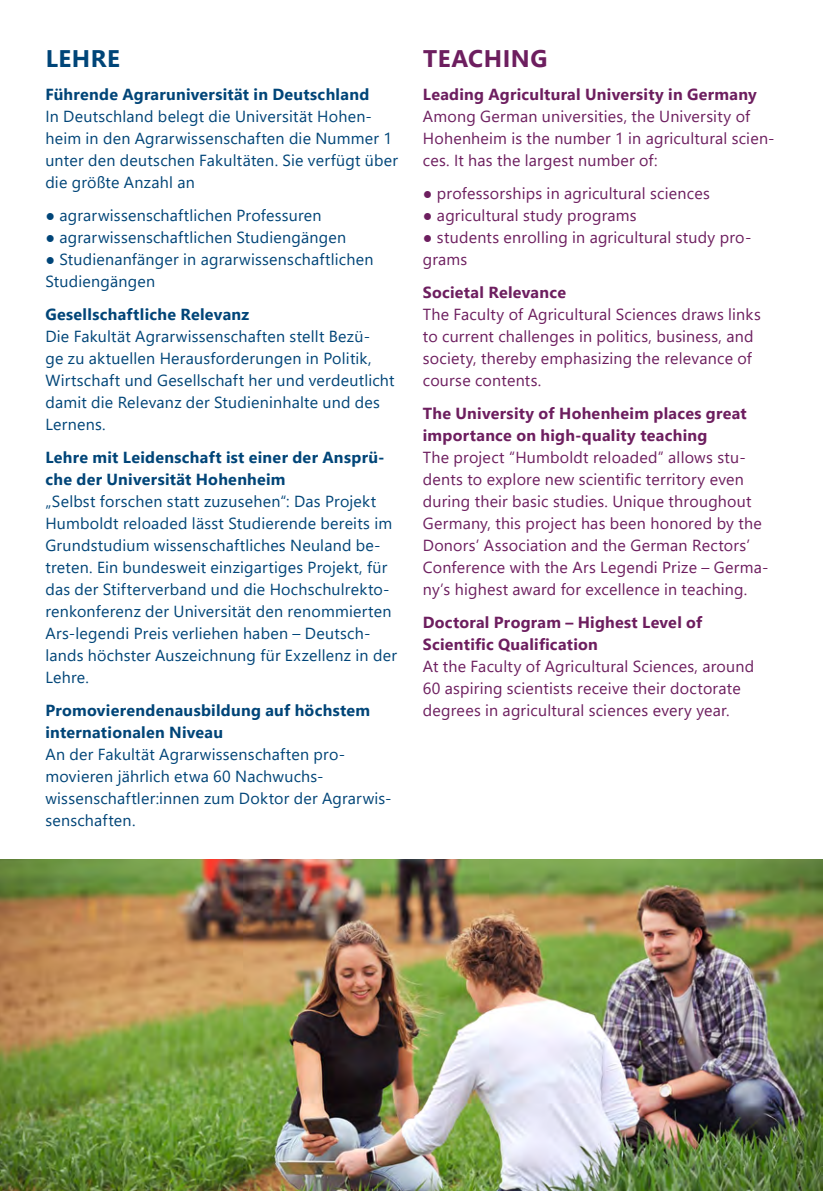
<style>
.page{position:relative;width:823px;height:1191px;background:#fff}
.page>*{position:absolute;margin:0;border:0;box-sizing:border-box;transform-origin:0 0}
.Headline_2{font:700 24px "Segoe UI";letter-spacing:.02em;color:#6d1e5f}
.Headline_2-2{font:700 24px "Segoe UI";letter-spacing:.025em;color:#004578}
.Copy{font:16px/22px "Segoe UI";letter-spacing:.015em;color:#004578}
.Copy-2{font:16px/22px "Segoe UI";letter-spacing:.015em;color:#6d1e5f}
.Copy-3{font:700 16px/22px "Segoe UI";letter-spacing:.02em;color:#004578}
.Copy-4{font:700 16px/22px "Segoe UI";letter-spacing:.015em;color:#6d1e5f}
</style>
<div class="page">
<img style="left:0;top:859px;width:822px;height:332px">
<p class="Headline_2-2" style="left:46px;top:36px;width:76px">LEHRE</p>
<p class="Copy-3" style="left:45px;top:82px;width:325px">Führende Agraruniversität in Deutschland</p>
<p class="Copy" style="left:45px;top:104px;width:354px">In Deutschland belegt die Universität Hohen&shy;heim in den Agrarwissenschaften die Nummer 1 unter den deutschen Fakultäten. Sie verfügt über die größte Anzahl an</p>
<p class="Copy" style="left:45px;top:203px;width:277px">● agrarwissenschaftlichen Professuren</p>
<p class="Copy" style="left:45px;top:225px;width:302px">● agrarwissenschaftlichen Studiengängen</p>
<p class="Copy" style="left:45px;top:247px;width:329px">● Studienanfänger in agrarwissenschaftlichen<br>Studiengängen</p>
<p class="Copy-3" style="left:45px;top:302px;width:205px">Gesellschaftliche Relevanz</p>
<p class="Copy" style="left:45px;top:324px;width:350px">Die Fakultät Agrarwissenschaften stellt Bezü-<br>ge zu aktuellen Herausforderungen in Politik, Wirtschaft und Gesellschaft her und verdeutlicht damit die Relevanz der Studieninhalte und des Lernens.</p>
<p class="Copy-3" style="left:45px;top:445px;width:340px">Lehre mit Leidenschaft ist einer der Ansprü&shy;che der Universität Hohenheim</p>
<p class="Copy" style="left:45px;top:489px;width:353px">„Selbst forschen statt zuzusehen“: Das Projekt Humboldt reloaded lässt Studierende bereits im Grundstudium wissenschaftliches Neuland be&shy;treten. Ein bundesweit einzigartiges Projekt, für das der Stifterverband und die Hochschulrekto&shy;renkonferenz der Universität den renommierten Ars-legendi Preis verliehen haben – Deutsch&shy;lands höchster Auszeichnung für Exzellenz in der Lehre.</p>
<p class="Copy-3" style="left:45px;top:698px;width:326px">Promovierendenausbildung auf höchstem internationalen Niveau</p>
<p class="Copy" style="left:45px;top:742px;width:347px">An der Fakultät Agrarwissenschaften pro&shy;movieren jährlich etwa 60 Nachwuchs-- wissenschaftler:innen zum Doktor der Agrarwis&shy;senschaften.</p>
<p class="Headline_2" style="left:423px;top:36px;width:126px">TEACHING</p>
<p class="Copy-4" style="left:422px;top:82px;width:335px">Leading Agricultural University in Germany</p>
<p class="Copy-2" style="left:422px;top:104px;width:353px">Among German universities, the University of<br>Hohenheim is the number 1 in agricultural scien&shy;ces. It has the largest number of:</p>
<p class="Copy-2" style="left:422px;top:181px;width:288px">● professorships in agricultural sciences</p>
<p class="Copy-2" style="left:422px;top:203px;width:215px">● agricultural study programs</p>
<p class="Copy-2" style="left:422px;top:225px;width:330px">● students enrolling in agricultural study pro&shy;grams</p>
<p class="Copy-4" style="left:422px;top:280px;width:145px">Societal Relevance</p>
<p class="Copy-2" style="left:422px;top:302px;width:339px">The Faculty of Agricultural Sciences draws links to current challenges in politics, business, and society, thereby emphasizing the relevance of course contents.</p>
<p class="Copy-4" style="left:422px;top:401px;width:325px">The University of Hohenheim places great importance on high-quality teaching</p>
<p class="Copy-2" style="left:422px;top:445px;width:347px">The project “Humboldt reloaded” allows stu&shy;dents to explore new scientific territory even during their basic studies. Unique throughout Germany, this project has been honored by the Donors’ Association and the German Rectors’ Conference with the Ars Legendi Prize – Germa&shy;ny’s highest award for excellence in teaching.</p>
<p class="Copy-4" style="left:422px;top:610px;width:281px">Doctoral Program – Highest Level of<br>Scientific Qualification</p>
<p class="Copy-2" style="left:422px;top:654px;width:333px">At the Faculty of Agricultural Sciences, around<br>60 aspiring scientists receive their doctorate degrees in agricultural sciences every year.</p>
</div>
